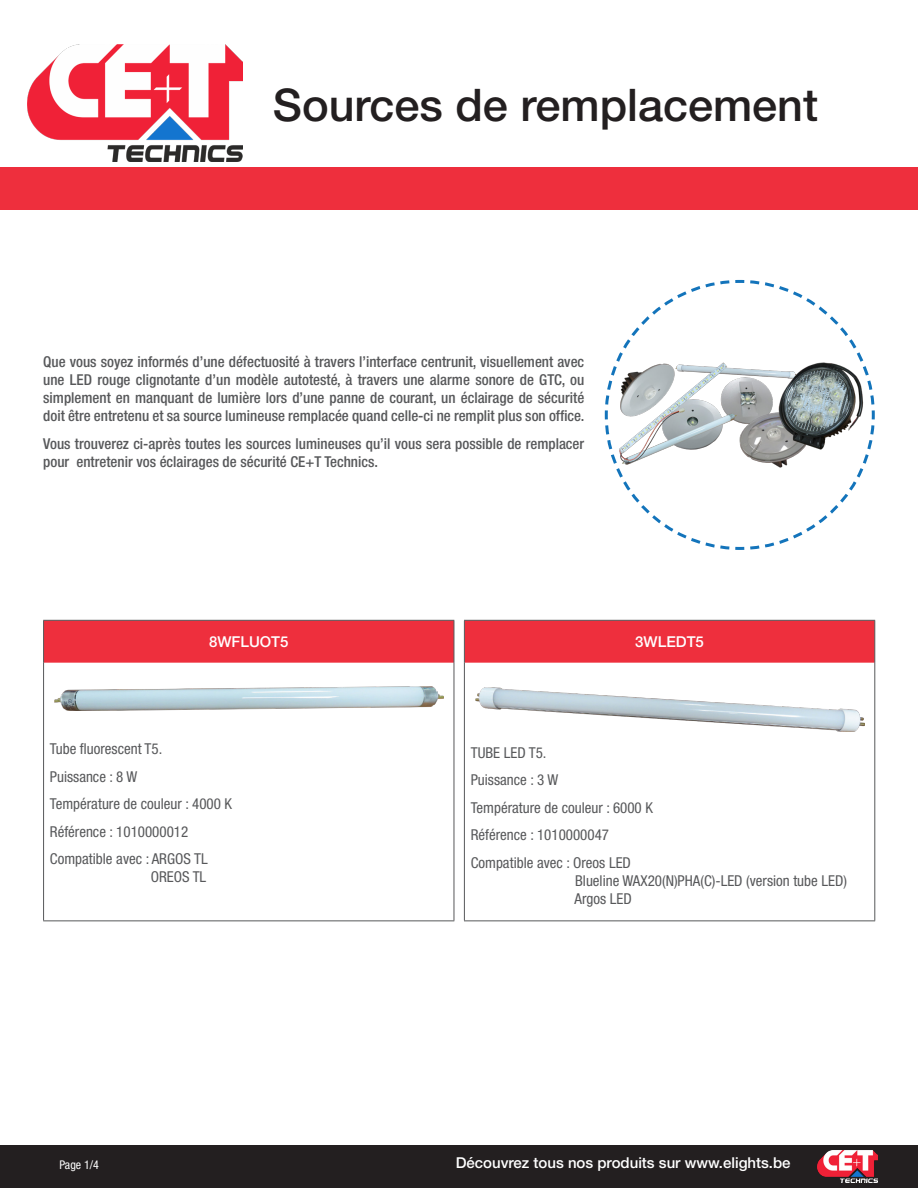
<style>
.page{position:relative;width:918px;height:1188px;background:#fff}
.page>*{position:absolute;margin:0;border:0;box-sizing:border-box;transform-origin:0 0}
.t1{font:500 45px "Helvetica Neue LT Std";color:#231f20}
.BT{font:500 condensed 15px/18px "Helvetica Neue LT Std";color:#57585a;text-align:justify}
.BT-2{font:condensed 15px/18px "Helvetica Neue LT Std";color:#57585a;text-align:right}
.Table_Header_Center{font:500 15px "Helvetica Neue LT Std";color:#fff}
.t2{font:condensed 12px "Helvetica Neue LT Std";color:#fff}
</style>
<div class="page">
<div style="left:0;top:1145px;width:918px;height:43px;background:#231f20"></div>
<div style="left:0;top:168px;width:918px;height:42px;background:#ee2f3d"></div>
<img style="left:818px;top:1151px;width:60px;height:32px">
<img style="left:27px;top:45px;width:216px;height:116px">
<svg style="left:44px;top:620px;width:830px;height:301px"></svg>
<hr style="left:43px;top:620px;width:411px;height:1px;background:#57585a">
<hr style="left:43px;top:663px;width:1px;height:257px;background:#57585a">
<hr style="left:454px;top:663px;width:1px;height:257px;background:#57585a">
<hr style="left:43px;top:920px;width:411px;height:1px;background:#57585a">
<hr style="left:43px;top:621px;width:1px;height:42px;background:#57585a">
<hr style="left:454px;top:621px;width:1px;height:42px;background:#57585a">
<hr style="left:464px;top:620px;width:411px;height:1px;background:#57585a">
<hr style="left:464px;top:663px;width:1px;height:257px;background:#57585a">
<hr style="left:874px;top:663px;width:1px;height:257px;background:#57585a">
<hr style="left:464px;top:621px;width:1px;height:42px;background:#57585a">
<hr style="left:874px;top:621px;width:1px;height:42px;background:#57585a">
<hr style="left:464px;top:920px;width:411px;height:1px;background:#57585a">
<img style="left:54px;top:686px;width:389px;height:24px">
<img style="left:475px;top:687px;width:389px;height:44px">
<svg style="left:604px;top:279px;width:271px;height:271px"></svg>
<img style="left:616px;top:362px;width:248px;height:106px">
<h1 class="t1" style="left:273px;top:79px;width:547px">Sources de remplacement</h1>
<p class="BT" style="left:43px;top:353px;width:543px">Que vous soyez informés d’une défectuosité à travers l’interface centrunit, visuellement avec une LED rouge clignotante d’un modèle autotesté, à travers une alarme sonore de GTC, ou simplement en manquant de lumière lors d’une panne de courant, un éclairage de sécurité doit être entretenu et sa source lumineuse remplacée quand celle-ci ne remplit plus son office.</p>
<p class="BT" style="left:43px;top:434px;width:543px">Vous trouverez ci-après toutes les sources lumineuses qu’il vous sera possible de remplacer pour entretenir vos éclairages de sécurité CE+T Technics.</p>
<p class="Table_Header_Center" style="left:209px;top:633px;width:81px">8WFLUOT5</p>
<p class="Table_Header_Center" style="left:635px;top:633px;width:70px">3WLEDT5</p>
<p class="BT-2" style="left:50px;top:740px;width:114px">Tube fluorescent T5.</p>
<p class="BT-2" style="left:50px;top:767px;width:89px">Puissance : 8 W</p>
<p class="BT-2" style="left:50px;top:795px;width:184px">Température de couleur : 4000 K</p>
<p class="BT-2" style="left:50px;top:822px;width:140px">Référence : 1010000012</p>
<p class="BT-2" style="left:50px;top:850px;width:159px">Compatible avec : ARGOS TL<br>OREOS TL</p>
<p class="BT-2" style="left:471px;top:743px;width:77px">TUBE LED T5.</p>
<p class="BT-2" style="left:471px;top:771px;width:89px">Puissance : 3 W</p>
<p class="BT-2" style="left:471px;top:798px;width:184px">Température de couleur : 6000 K</p>
<p class="BT-2" style="left:471px;top:826px;width:140px">Référence : 1010000047</p>
<p class="BT-2" style="left:575px;top:853px;width:274px;text-align:left;text-indent:-104px">Compatible avec : Oreos LED<br>Blueline WAX20(N)PHA(C)-LED (version tube LED)<br>Argos LED</p>
<p class="t2" style="left:59px;top:1157px;width:41px">Page 1/4</p>
<p class="Table_Header_Center" style="left:456px;top:1154px;width:336px">Découvrez tous nos produits sur www.elights.be</p>
</div>
